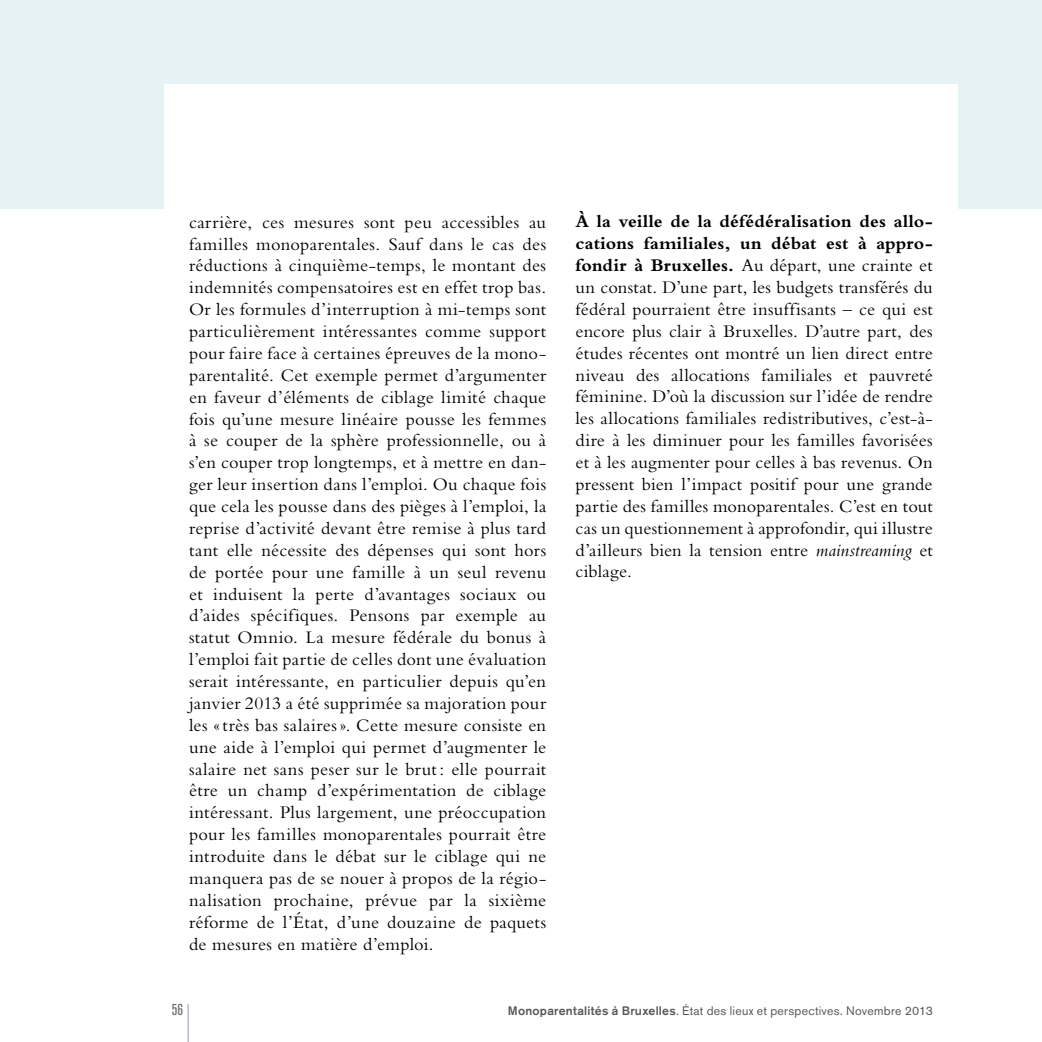
<style>
.page{position:relative;width:1042px;height:1042px;background:#fff}
.page>*{position:absolute;margin:0;border:0;box-sizing:border-box;transform-origin:0 0}
.t1{font:18.38px/21.9px "Bembo";letter-spacing:.015em;color:#000;text-align:justify}
.t2{font:500 condensed 15.75px "Akzidenz Grotesk BE";color:#707172}
.t3{font:12.25px "Akzidenz Grotesk BE";letter-spacing:.02em;color:#58585a}
.s1{font-weight:700}
.s2{font-style:italic}
.s3{font-weight:500}
</style>
<div class="page">
<div style="left:0;top:0;width:1042px;height:208px;background:#e5f3f5"></div>
<div style="left:164px;top:84px;width:793px;height:399px;background:#fff"></div>
<hr style="left:188px;top:1004px;width:1px;height:38px;background:#9a92bb">
<p class="t1" style="left:189px;top:211px;width:359px">carrière, ces mesures sont peu accessibles au familles monoparentales. Sauf dans le cas des réductions à cinquième-temps, le montant des indemnités compensatoires est en effet trop bas.<br>Or les formules d’interruption à mi-temps sont particulièrement intéressantes comme support pour faire face à certaines épreuves de la mono&shy;parentalité. Cet exemple permet d’argumenter en faveur d’éléments de ciblage limité chaque fois qu’une mesure linéaire pousse les femmes à se couper de la sphère professionnelle, ou à s’en couper trop longtemps, et à mettre en dan&shy;ger leur insertion dans l’emploi. Ou chaque fois que cela les pousse dans des pièges à l’emploi, la reprise d’activité devant être remise à plus tard tant elle nécessite des dépenses qui sont hors de portée pour une famille à un seul revenu et induisent la perte d’avantages sociaux ou d’aides spécifiques. Pensons par exemple au statut Omnio. La mesure fédérale du bonus à l’emploi fait partie de celles dont une évaluation serait intéressante, en particulier depuis qu’en janvier 2013 a été supprimée sa majoration pour les «très bas salaires». Cette mesure consiste en une aide à l’emploi qui permet d’augmenter le salaire net sans peser sur le brut : elle pourrait être un champ d’expérimentation de ciblage intéressant. Plus largement, une préoccupation pour les familles monoparentales pourrait être introduite dans le débat sur le ciblage qui ne manquera pas de se nouer à propos de la régio&shy;nalisation prochaine, prévue par la sixième réforme de l’État, d’une douzaine de paquets de mesures en matière d’emploi.</p>
<p class="t1" style="left:575px;top:210px;width:359px"><span class="s1">À la veille de la défédéralisation des allo&shy;cations familiales, un débat est à appro&shy;fondir à Bruxelles.</span> Au départ, une crainte et un constat. D’une part, les budgets transférés du fédéral pourraient être insuffisants – ce qui est encore plus clair à Bruxelles. D’autre part, des études récentes ont montré un lien direct entre niveau des allocations familiales et pauvreté féminine. D’où la discussion sur l’idée de rendre les allocations familiales redistributives, c’est-à&shy;dire à les diminuer pour les familles favorisées et à les augmenter pour celles à bas revenus. On pressent bien l’impact positif pour une grande partie des familles monoparentales. C’est en tout cas un questionnement à approfondir, qui illustre d’ailleurs bien la tension entre <span class="s2">mainstreaming</span> et ciblage.</p>
<p class="t2" style="left:172px;top:1001px;width:13px">56</p>
<p class="t3" style="left:508px;top:1004px;width:426px"><span class="s3">Monoparentalités à Bruxelles</span>. état des lieux et perspectives. Novembre 2013</p>
</div>
